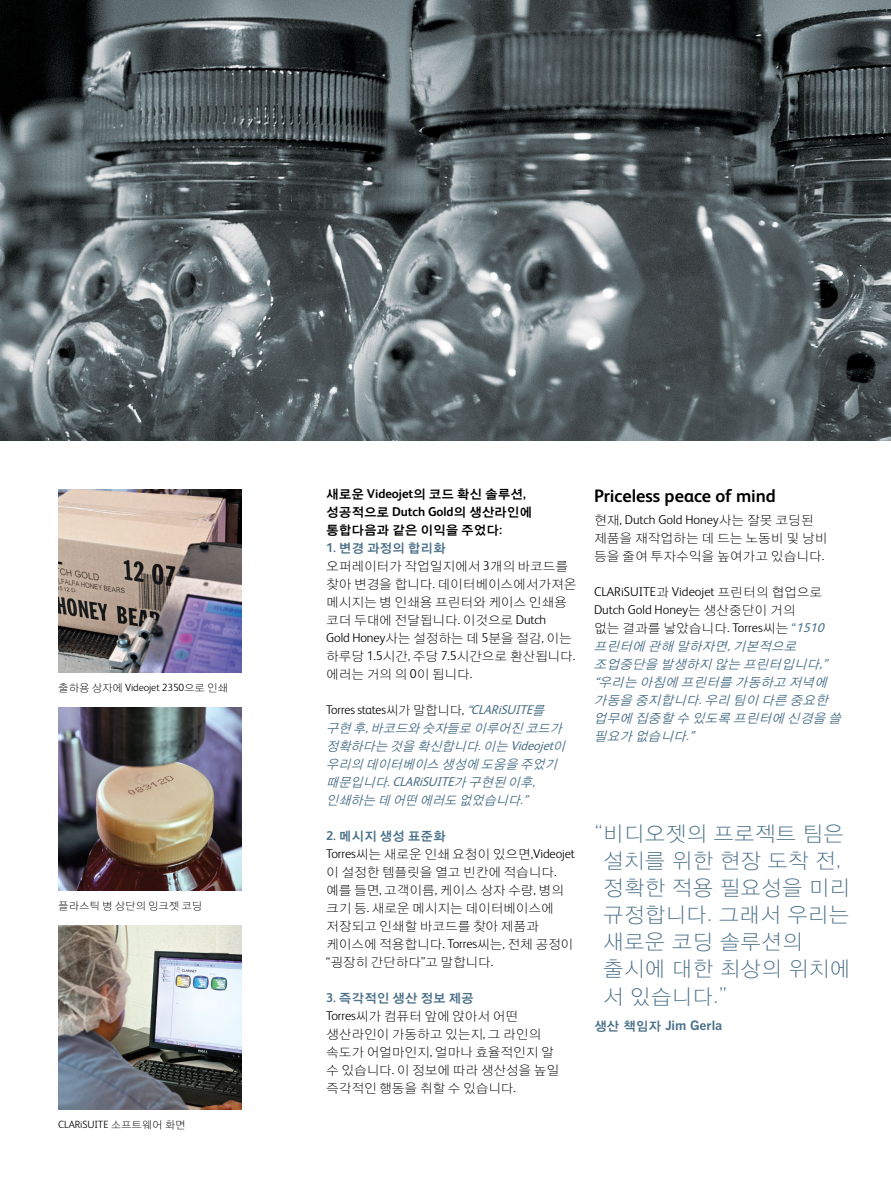
<style>
.page{position:relative;width:891px;height:1188px;background:#fff}
.page>*{position:absolute;margin:0;border:0;box-sizing:border-box;transform-origin:0 0}
.t1{font:21px/27.3px "YDIYGO110 KS Cpc EUC H";letter-spacing:-.01em;color:#4c7189}
.t2{font:700 18px "FS Albert";letter-spacing:-.005em;color:#000}
.t3{font:12.75px/18px "YDIYGO110 KS Cpc EUC H";letter-spacing:-.01em;color:#000}
.t4{font:italic 12.75px/18px "YDIYGO120 KS Cpc EUC H";color:#4c7189}
.t5{font:300 12.75px/18px "FS Albert";color:#000}
.t6{font:12.75px/18px "YDIYGO140 KS Cpc EUC H";letter-spacing:-.01em;color:#000}
.t7{font:12.75px "YDIYGO140 KS Cpc EUC H";letter-spacing:-.01em;color:#4c7189}
.t8{font:italic 12.75px "FS Albert Pro";color:#4c7189}
.t9{font:12.75px "Benton Got Bol";letter-spacing:-.01em;color:#4c7189}
.t10{font:300 10.5px "FS Albert";letter-spacing:-.01em;color:#000}
.t11{font:10.5px "YDIYGO110 KS Cpc EUC H";letter-spacing:-.01em;color:#000}
.s1{font-family:"YDIYGO110 KS Cpc EUC H";font-weight:400}
.s2{font-family:"FS Albert";font-weight:700}
.s3{font-family:"FS Albert";font-weight:300}
.s4{font-family:"FS Albert Pro";font-weight:400;font-style:italic;color:#4c7189}
.s5{font-family:"YDIYGO120 KS Cpc EUC H";font-weight:400;font-style:italic;color:#4c7189}
.s6{font-family:"FS Albert Pro"}
.s7{font-family:"YDIYGO120 KS Cpc EUC H"}
.s8{font-family:"FS Albert Pro";font-style:italic;color:#4c7189}
.s9{font-family:"Benton Got Lt"}
.s10{font-family:"YDIYGO140 KS Cpc EUC H"}
</style>
<div class="page">
<img style="left:0;top:0;width:891px;height:441px">
<img style="left:58px;top:489px;width:184px;height:184px">
<img style="left:58px;top:707px;width:184px;height:184px">
<img style="left:58px;top:926px;width:184px;height:183px">
<p class="t10" style="left:58px;top:681px;width:171px"><span class="s1">출하용 상자에</span> Videojet 2350<span class="s1">으로 인쇄</span></p>
<p class="t11" style="left:58px;top:901px;width:146px">플라스틱 병 상단의 잉크젯 코딩</p>
<p class="t10" style="left:58px;top:1118px;width:129px">CLARiSUITE <span class="s1">소프트웨어 화면</span></p>
<p class="t6" style="left:326px;top:486px;width:208px">새로운 <span class="s2">Videojet</span>의 코드 확신 솔루션<span class="s2">, </span>성공적으로 <span class="s2">Dutch Gold</span>의 생산라인에 통합다음과 같은 이익을 주었다<span class="s2">:</span></p>
<p class="t7" style="left:326px;top:542px;width:121px"><span class="s2">1.</span> 변경 과정의 합리화</p>
<p class="t3" style="left:326px;top:558px;width:252px">오퍼레이터가 작업일지에서 <span class="s3">3</span>개의 바코드를 찾아 변경을 합니다<span class="s3">.</span> 데이터베이스에서가져온 메시지는 병 인쇄용 프린터와 케이스 인쇄용 코더 두대에 전달됩니다<span class="s3">.</span> 이것으로 <span class="s3">Dutch<br>Gold Honey</span>사는 설정하는 데 <span class="s3">5</span>분을 절감<span class="s3">,</span> 이는 하루당 <span class="s3">1.5</span>시간<span class="s3">,</span> 주당 <span class="s3">7.5</span>시간으로 환산됩니다<span class="s3">. </span>에러는 거의 의 <span class="s3">0</span>이 됩니다<span class="s3">.</span></p>
<p class="t5" style="left:326px;top:701px;width:223px">Torres states<span class="s1">씨가 말합니다</span>, <span class="s4">“</span><span class="s4">CLARiSUITE</span><span class="s5">를</span></p>
<p class="t4" style="left:326px;top:720px;width:244px">구현 후<span class="s6">,</span>바코드와 숫자들로 이루어진 코드가 정확하다는 것을 확신합니다<span class="s6">.</span>이는 <span class="s6">Videojet</span>이 우리의 데이터베이스 생성에 도움을 주었기</p>
<p class="t8" style="left:326px;top:773px;width:215px"><span class="s7">때문입니다</span>.CLARiSUITE<span class="s7">가 구현된 이후</span>,</p>
<p class="t4" style="left:326px;top:792px;width:207px">인쇄하는 데 어떤 에러도 없었습니다<span class="s6">.</span><span class="s6">”</span></p>
<p class="t7" style="left:326px;top:830px;width:121px"><span class="s2">2.</span> 메시지 생성 표준화</p>
<p class="t5" style="left:326px;top:845px;width:250px">Torres<span class="s1">씨는 새로운 인쇄 요청이 있으면</span>,Videojet</p>
<p class="t3" style="left:326px;top:864px;width:249px">이 설정한 템플릿을 열고 빈칸에 적습니다<span class="s3">. </span>예를 들면<span class="s3">,</span> 고객이름<span class="s3">,</span> 케이스 상자 수량<span class="s3">,</span> 병의 크기 등<span class="s3">.</span> 새로운 메시지는 데이터베이스에 저장되고 인쇄할 바코드를 찾아 제품과 케이스에 적용합니다<span class="s3">. Torres</span>씨는<span class="s3">,</span> 전체 공정이 <span class="s3">“</span>굉장히 간단하다<span class="s3">”</span>고 말합니다<span class="s3">.</span></p>
<p class="t7" style="left:326px;top:992px;width:149px"><span class="s2">3.</span> 즉각적인 생산 정보 제공</p>
<p class="t3" style="left:326px;top:1008px;width:235px"><span class="s3">Torres</span>씨가 컴퓨터 앞에 앉아서 어떤 생산라인이 가동하고 있는지<span class="s3">,</span> 그 라인의 속도가 어얼마인지<span class="s3">,</span> 얼마나 효율적인지 알 수 있습니다<span class="s3">.</span> 이 정보에 따라 생산성을 높일 즉각적인 행동을 취할 수 있습니다<span class="s3">.</span></p>
<h2 class="t2" style="left:594px;top:486px;width:183px">Priceless peace of mind</h2>
<p class="t5" style="left:594px;top:511px;width:221px"><span class="s1">현재</span>, Dutch Gold Honey<span class="s1">사는 잘못 코딩된</span></p>
<p class="t3" style="left:594px;top:530px;width:235px">제품을 재작업하는 데 드는 노동비 및 낭비 등을 줄여 투자수익을 높여가고 있습니다<span class="s3">.</span></p>
<p class="t5" style="left:594px;top:583px;width:230px">CLARiSUITE<span class="s1">과</span> Videojet <span class="s1">프린터의 협업으로<br></span>Dutch Gold Honey<span class="s1">는 생산중단이 거의</span></p>
<p class="t3" style="left:594px;top:620px;width:236px">없는 결과를 낳았습니다<span class="s3">. Torres</span>씨는 <span class="s8">“</span><span class="s8">1510</span></p>
<p class="t4" style="left:594px;top:638px;width:252px">프린터에 관해 말하자면<span class="s6">,</span>기본적으로 조업중단을 발생하지 않는 프린터입니다<span class="s6">,</span><span class="s6">” “</span>우리는 아침에 프린터를 가동하고 저녁에 가동을 중지합니다<span class="s6">.</span>우리 팀이 다른 중요한 업무에 집중할 수 있도록 프린터에 신경을 쓸 필요가 없습니다<span class="s6">.</span><span class="s6">”</span></p>
<h1 class="t1" style="left:603px;top:820px;width:249px;text-indent:-9px"><span class="s9">“</span>비디오젯의 프로젝트 팀은 설치를 위한 현장 도착 전<span class="s9">, </span>정확한 적용 필요성을 미리 규정합니다<span class="s9">.</span> 그래서 우리는 새로운 코딩 솔루션의 출시에 대한 최상의 위치에 서 있습니다<span class="s9">.”</span></h1>
<p class="t9" style="left:594px;top:1017px;width:130px"><span class="s10">생산 책임자</span> Jim Gerla</p>
</div>
